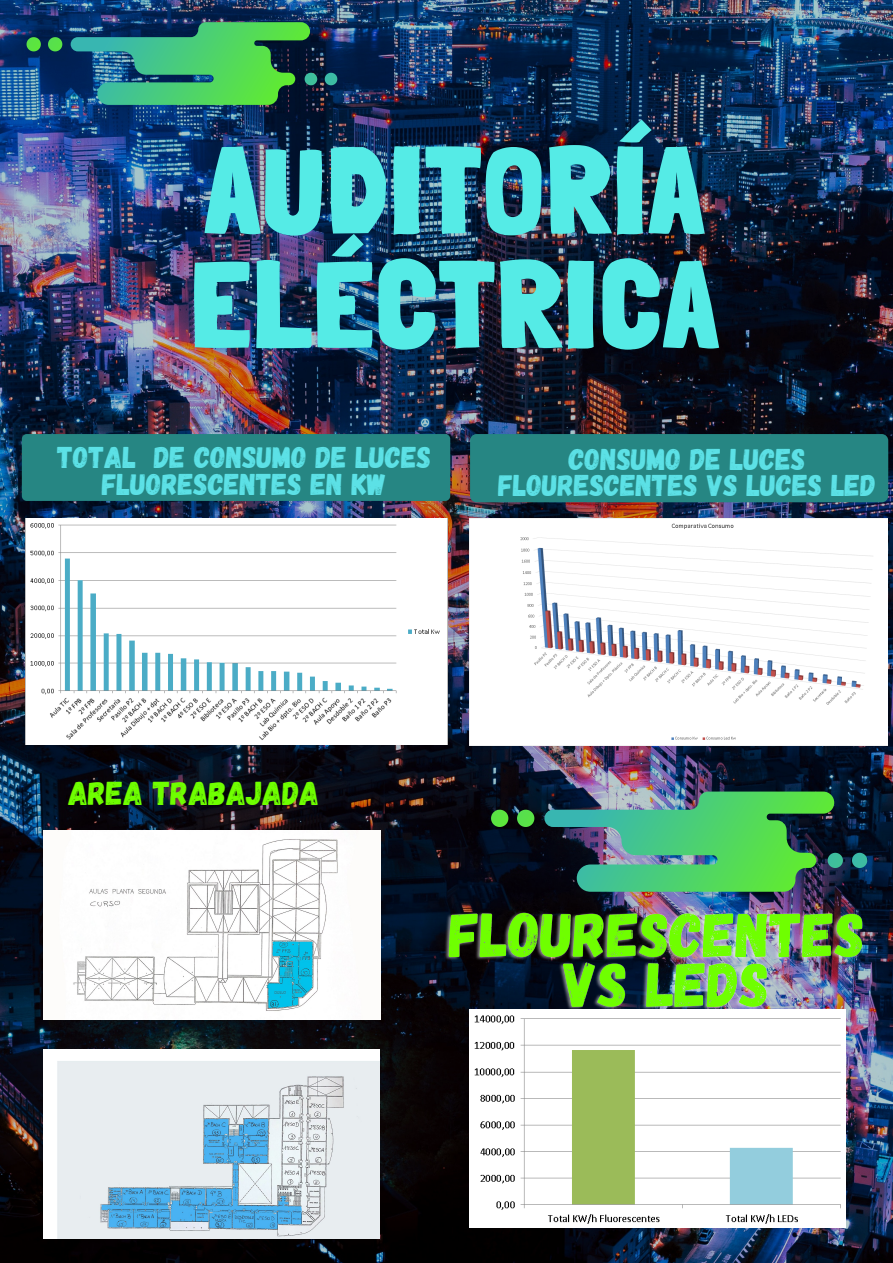
<style>
.page{position:relative;width:893px;height:1263px;background:#fff}
.page>*{position:absolute;margin:0;border:0;box-sizing:border-box;transform-origin:0 0}
.t1{font:900 121.95px/114.2px "Londrina Solid";letter-spacing:.03em;color:#55ebe6}
.t2{font:33.08px "Gagalin";color:#6fff00}
.t3{font:30px/26.5px "Gagalin";color:#5ce1e6;text-align:center}
</style>
<div class="page">
<img style="left:0;top:0;width:893px;height:1263px">
<div style="left:22px;top:434px;width:428px;height:67px;background:#268683;border-radius:5px"></div>
<svg style="left:71px;top:22px;width:246px;height:83px;background:#349366"></svg>
<svg style="left:325px;top:73px;width:12px;height:12px"></svg>
<svg style="left:48px;top:37px;width:14px;height:14px"></svg>
<svg style="left:27px;top:37px;width:14px;height:14px"></svg>
<img style="left:25px;top:519px;width:422px;height:226px">
<img style="left:43px;top:1049px;width:337px;height:189px">
<img style="left:43px;top:830px;width:337px;height:189px">
<img style="left:469px;top:519px;width:418px;height:226px">
<img style="left:469px;top:1025px;width:376px;height:203px">
<img style="left:442px;top:891px;width:425px;height:134px">
<img style="left:544px;top:791px;width:299px;height:101px">
<svg style="left:852px;top:853px;width:15px;height:15px"></svg>
<svg style="left:517px;top:810px;width:17px;height:17px"></svg>
<svg style="left:491px;top:810px;width:17px;height:17px"></svg>
<div style="left:470px;top:434px;width:418px;height:68px;background:#268683;border-radius:7px"></div>
<p class="t1" style="left:191px;top:133px;width:527px">AUDITORÍA<br>ELÉCTRICA</p>
<p class="t3" style="left:57px;top:443px;width:375px">TOTAL DE CONSUMO DE LUCES<br>FLUORESCENTES EN KW</p>
<p class="t3" style="left:498px;top:444px;width:379px">CONSUMO DE LUCES<br>FLOURESCENTES VS LUCES LED</p>
<p class="t2" style="left:68px;top:771px;width:253px">AREA TRABAJADA</p>
</div>
